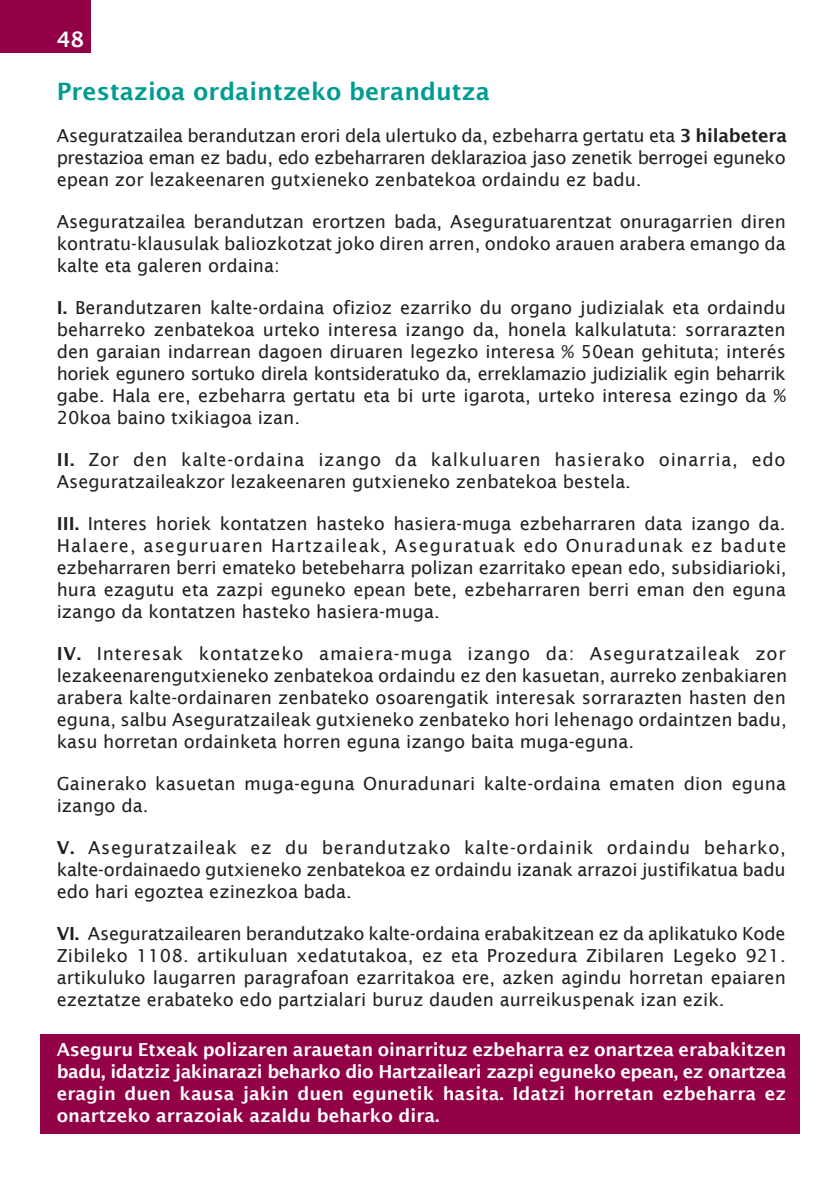
<style>
.page{position:relative;width:840px;height:1191px;background:#fff}
.page>*{position:absolute;margin:0;border:0;box-sizing:border-box;transform-origin:0 0}
.t1{font:600 24px "Lucida Sans";color:#009c92}
.t2{font:600 21.4px "Lucida Sans";color:#fff}
.t3{font:18px/22px "Lucida Sans";color:#231f20;text-align:justify}
.t4{font:600 18px/22px "Lucida Sans";color:#fff;text-align:justify}
.s1{font-weight:600}
</style>
<div class="page">
<div style="left:0;top:0;width:91px;height:53px;background:#920046"></div>
<div style="left:40px;top:1034px;width:759px;height:100px;background:#920046"></div>
<p class="t2" style="left:57px;top:26px;width:29px">48</p>
<h1 class="t1" style="left:57px;top:77px;width:434px">Prestazioa ordaintzeko berandutza</h1>
<p class="t3" style="left:57px;top:124px;width:731px">Aseguratzailea berandutzan erori dela ulertuko da, ezbeharra gertatu eta <span class="s1">3 hilabetera </span>prestazioa eman ez badu, edo ezbeharraren deklarazioa jaso zenetik berrogei eguneko epean zor lezakeenaren gutxieneko zenbatekoa ordaindu ez badu.</p>
<p class="t3" style="left:57px;top:210px;width:730px">Aseguratzailea berandutzan erortzen bada, Aseguratuarentzat onuragarrien diren kontratu-klausulak baliozkotzat joko diren arren, ondoko arauen arabera emango da kalte eta galeren ordaina:</p>
<p class="t3" style="left:57px;top:296px;width:730px"><span class="s1">I.</span> Berandutzaren kalte-ordaina ofizioz ezarriko du organo judizialak eta ordaindu beharreko zenbatekoa urteko interesa izango da, honela kalkulatuta: sorrarazten den garaian indarrean dagoen diruaren legezko interesa % 50ean gehituta; interés horiek egunero sortuko direla kontsideratuko da, erreklamazio judizialik egin beharrik gabe. Hala ere, ezbeharra gertatu eta bi urte igarota, urteko interesa ezingo da % 20koa baino txikiagoa izan.</p>
<p class="t3" style="left:57px;top:448px;width:730px"><span class="s1">II.</span> Zor den kalte-ordaina izango da kalkuluaren hasierako oinarria, edo<br>Aseguratzaileakzor lezakeenaren gutxieneko zenbatekoa bestela.</p>
<p class="t3" style="left:57px;top:512px;width:730px"><span class="s1">III.</span> Interes horiek kontatzen hasteko hasiera-muga ezbeharraren data izango da.<br>Halaere, aseguruaren Hartzaileak, Aseguratuak edo Onuradunak ez badute ezbeharraren berri emateko betebeharra polizan ezarritako epean edo, subsidiarioki, hura ezagutu eta zazpi eguneko epean bete, ezbeharraren berri eman den eguna izango da kontatzen hasteko hasiera-muga.</p>
<p class="t3" style="left:57px;top:642px;width:731px"><span class="s1">IV.</span> Interesak kontatzeko amaiera-muga izango da: Aseguratzaileak zor lezakeenarengutxieneko zenbatekoa ordaindu ez den kasuetan, aurreko zenbakiaren arabera kalte-ordainaren zenbateko osoarengatik interesak sorrarazten hasten den eguna, salbu Aseguratzaileak gutxieneko zenbateko hori lehenago ordaintzen badu, kasu horretan ordainketa horren eguna izango baita muga-eguna.</p>
<p class="t3" style="left:57px;top:772px;width:730px">Gainerako kasuetan muga-eguna Onuradunari kalte-ordaina ematen dion eguna izango da.</p>
<p class="t3" style="left:57px;top:836px;width:730px"><span class="s1">V.</span> Aseguratzaileak ez du berandutzako kalte-ordainik ordaindu beharko, kalte-ordainaedo gutxieneko zenbatekoa ez ordaindu izanak arrazoi justifikatua badu edo hari egoztea ezinezkoa bada.</p>
<p class="t3" style="left:57px;top:922px;width:730px"><span class="s1">VI.</span> Aseguratzailearen berandutzako kalte-ordaina erabakitzean ez da aplikatuko Kode Zibileko 1108. artikuluan xedatutakoa, ez eta Prozedura Zibilaren Legeko 921. artikuluko laugarren paragrafoan ezarritakoa ere, azken agindu horretan epaiaren ezeztatze erabateko edo partzialari buruz dauden aurreikuspenak izan ezik.</p>
<p class="t4" style="left:57px;top:1038px;width:730px">Aseguru Etxeak polizaren arauetan oinarrituz ezbeharra ez onartzea erabakitzen badu, idatziz jakinarazi beharko dio Hartzaileari zazpi eguneko epean, ez onartzea eragin duen kausa jakin duen egunetik hasita. Idatzi horretan ezbeharra ez onartzeko arrazoiak azaldu beharko dira.</p>
</div>
